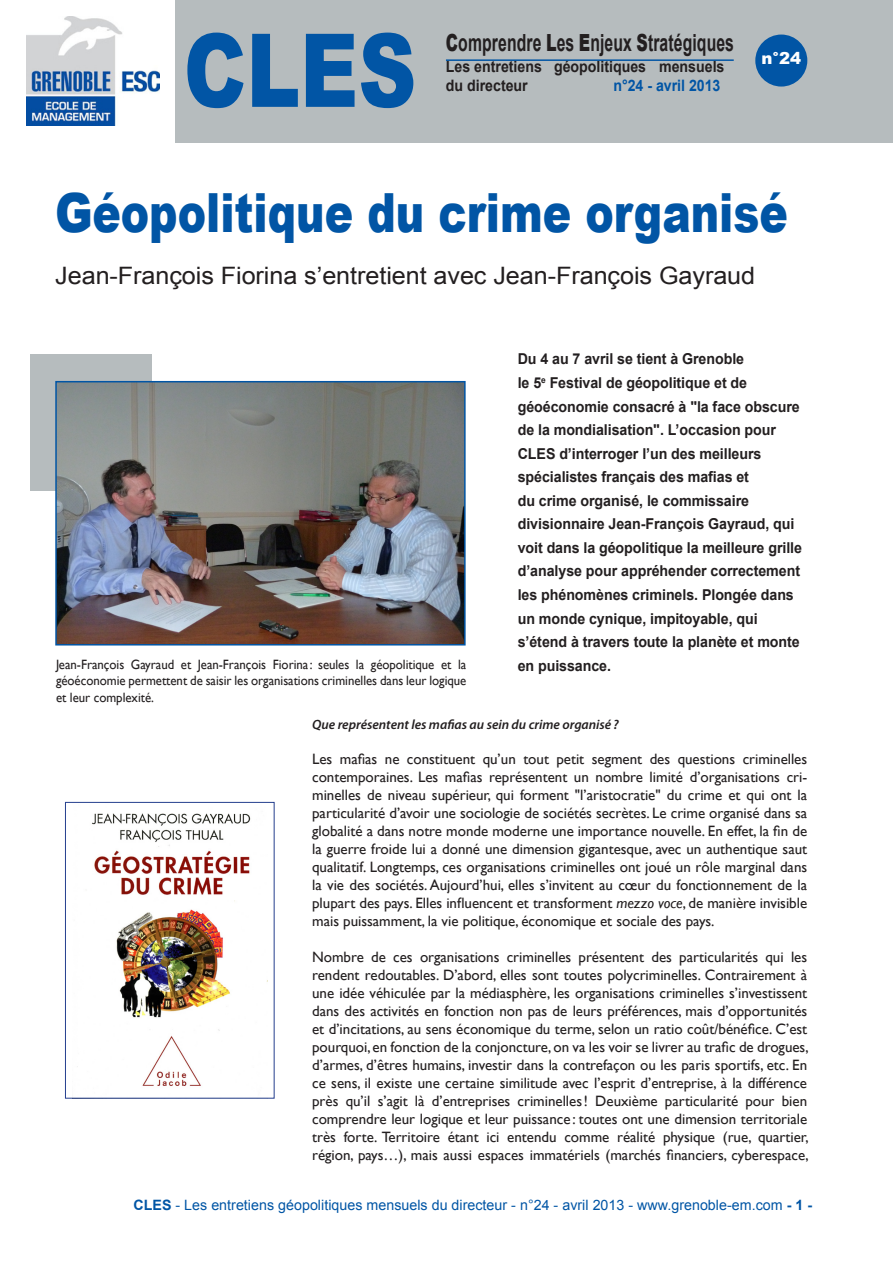
<style>
.page{position:relative;width:893px;height:1263px;background:#fff}
.page>*{position:absolute;margin:0;border:0;box-sizing:border-box;transform-origin:0 0}
.t1{font:900 102px "Arial";color:#0155a5;scale:.79 1}
.t2{font:900 54px "Arial";color:#0155a5;scale:.84 1}
.t3{font:24px "Arial";letter-spacing:-.005em;color:#231f20;scale:1.05 1}
.t4{font:700 23.55px "Arial";letter-spacing:.005em;color:#231f20;scale:.67 1}
.t5{font:900 16.5px "Arial";color:#fff}
.t6{font:700 15.75px/18.9px "Arial";color:#231f20;scale:.9 1}
.t7{font:700 15.75px "Arial";color:#0155a5;scale:.9 1}
.t8{font:15px/18px "Gill Sans";color:#231f20;text-align:justify}
.t9{font:700 15px/23.5px "Arial";letter-spacing:-.005em;color:#231f20;scale:.95 1}
.t10{font:14.25px "Arial";color:#0155a5}
.t11{font:13.5px/16.2px "Gill Sans";color:#231f20;text-align:justify;scale:.95 1}
.t12{font:italic 600 13.5px "Myriad Pro";color:#231f20}
.s1{font-weight:900}
.s2{font-style:italic}
.s3{font-weight:700}
</style>
<div class="page">
<div style="left:175px;top:0;width:718px;height:143px;background:#b6bcbe"></div>
<img style="left:26px;top:17px;width:133px;height:109px">
<hr style="left:446px;top:59px;width:288px;height:2px;background:#0155a5">
<div style="left:755px;top:35px;width:52px;height:52px;background:#0155a5;border-radius:50%"></div>
<div style="left:31px;top:355px;width:121px;height:136px;background:#b6bcbe"></div>
<img style="left:58px;top:384px;width:405px;height:258px">
<div style="left:55px;top:381px;width:411px;height:264px;border:2px solid #0155a5"></div>
<img style="left:77px;top:813px;width:190px;height:273px">
<div style="left:65px;top:802px;width:210px;height:296px;border:1px solid #253f8e"></div>
<h1 class="t1" style="left:184px;top:-4px;width:296px">CLES</h1>
<h3 class="t4" style="left:446px;top:27px;width:431px"><span class="s1">C</span>omprendre <span class="s1">L</span>es <span class="s1">E</span>njeux <span class="s1">S</span>tratégiques</h3>
<p class="t6" style="left:446px;top:58px;width:311px">Les entretiens géopolitiques mensuels du directeur</p>
<p class="t7" style="left:613px;top:75px;width:120px">n°24 - avril 2013</p>
<p class="t5" style="left:761px;top:46px;width:41px">n°24</p>
<h2 class="t2" style="left:55px;top:173px;width:874px">Géopolitique du crime organisé</h2>
<h3 class="t3" style="left:55px;top:260px;width:668px">Jean-François Fiorina s’entretient avec Jean-François Gayraud</h3>
<p class="t11" style="left:56px;top:657px;width:433px">Jean-François Gayraud et Jean-François Fiorina : seules la géopolitique et la géoéconomie permettent de saisir les organisations criminelles dans leur logique et leur complexité.</p>
<p class="t9" style="left:518px;top:348px;width:301px">Du 4 au 7 avril se tient à Grenoble<br>le 5<sup>e</sup> Festival de géopolitique et de géoéconomie consacré à "la face obscure de la mondialisation". L’occasion pour CLES d’interroger l’un des meilleurs spécialistes français des mafias et<br>du crime organisé, le commissaire divisionnaire Jean-François Gayraud, qui voit dans la géopolitique la meilleure grille d’analyse pour appréhender correctement les phénomènes criminels. Plongée dans un monde cynique, impitoyable, qui s’étend à travers toute la planète et monte en puissance.</p>
<p class="t12" style="left:312px;top:716px;width:308px">Que représentent les mafias au sein du crime organisé ?</p>
<p class="t8" style="left:312px;top:750px;width:497px">Les mafias ne constituent qu’un tout petit segment des questions criminelles contemporaines. Les mafias représentent un nombre limité d’organisations cri&shy;minelles de niveau supérieur, qui forment "l’aristocratie" du crime et qui ont la particularité d’avoir une sociologie de sociétés secrètes. Le crime organisé dans sa globalité a dans notre monde moderne une importance nouvelle. En effet, la fin de la guerre froide lui a donné une dimension gigantesque, avec un authentique saut qualitatif. Longtemps, ces organisations criminelles ont joué un rôle marginal dans la vie des sociétés. Aujourd’hui, elles s’invitent au cœur du fonctionnement de la plupart des pays. Elles influencent et transforment <span class="s2">mezzo voce</span>, de manière invisible mais puissamment, la vie politique, économique et sociale des pays.</p>
<p class="t8" style="left:312px;top:948px;width:498px">Nombre de ces organisations criminelles présentent des particularités qui les rendent redoutables. D’abord, elles sont toutes polycriminelles. Contrairement à une idée véhiculée par la médiasphère, les organisations criminelles s’investissent dans des activités en fonction non pas de leurs préférences, mais d’opportunités et d’incitations, au sens économique du terme, selon un ratio coût/bénéfice. C’est pourquoi, en fonction de la conjoncture, on va les voir se livrer au trafic de drogues, d’armes, d’êtres humains, investir dans la contrefaçon ou les paris sportifs, etc. En ce sens, il existe une certaine similitude avec l’esprit d’entreprise, à la différence près qu’il s’agit là d’entreprises criminelles! Deuxième particularité pour bien comprendre leur logique et leur puissance: toutes ont une dimension territoriale très forte. Territoire étant ici entendu comme réalité physique (rue, quartier, région, pays…), mais aussi espaces immatériels (marchés financiers, cyberespace,</p>
<p class="t10" style="left:133px;top:1195px;width:680px"><span class="s3">CLES</span> - Les entretiens géopolitiques mensuels du directeur - n°24 - avril 2013 - www.grenoble-em.com <span class="s3">- 1 -</span></p>
</div>
